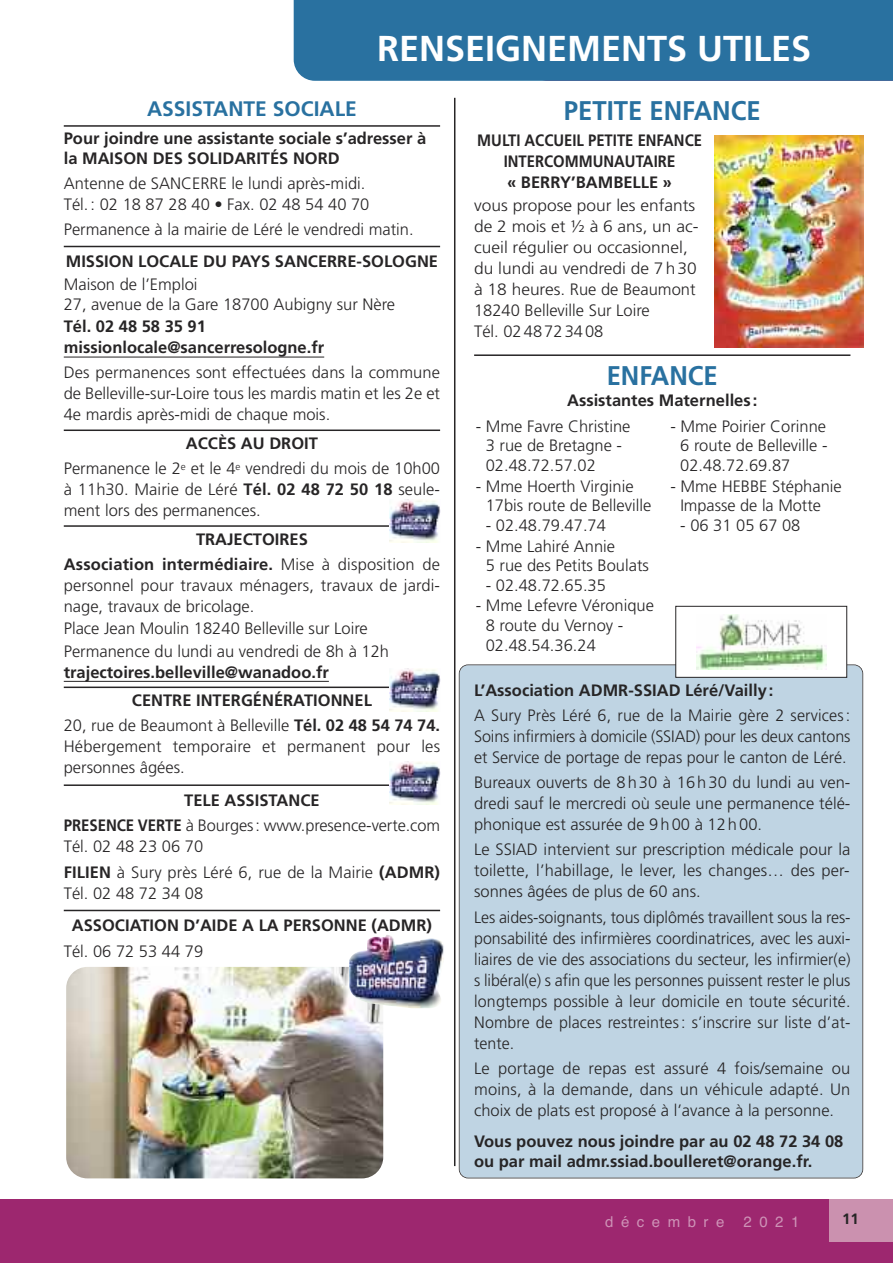
<style>
.page{position:relative;width:893px;height:1263px;background:#fff}
.page>*{position:absolute;margin:0;border:0;box-sizing:border-box;transform-origin:0 0}
.t1{font:700 36px "Frutiger";color:#fff}
.t2{font:700 27px "Frutiger";color:#2971a0;scale:.95 1}
.t3{font:700 21px "Frutiger";color:#2971a0}
.t4{font:300 16.5px/21px "Frutiger";color:#272526}
.t5{font:700 16.5px/19.5px "Frutiger";color:#272526}
.t6{font:300 16.5px/21px "Frutiger";color:#272526;scale:1.05 1}
.t7{font:700 16.5px/21px "Frutiger";color:#272526;text-align:center;scale:.9 1}
.t8{font:15px "Helvetica";letter-spacing:.5em;color:rgb(255 255 255/.5)}
.t9{font:700 15px "Frutiger";color:#272526}
.s1{font-weight:700}
.s2{font-weight:300}
</style>
<div class="page">
<div style="left:460px;top:665px;width:402px;height:513px;background:#bfd4e3;border-radius:9px"></div>
<div style="left:459px;top:664px;width:404px;height:514px;border:2px solid #272526;border-radius:9px"></div>
<div style="left:0;top:1199px;width:893px;height:64px;background:#9d276f"></div>
<div style="left:829px;top:1199px;width:64px;height:43px;background:#cb91af"></div>
<div style="left:294px;top:0;width:599px;height:81px;background:#2971a0"></div>
<hr style="left:64px;top:125px;width:376px;height:2px;background:#272526">
<hr style="left:64px;top:246px;width:376px;height:1px;background:#272526">
<hr style="left:64px;top:357px;width:260px;height:1px;background:#272526">
<hr style="left:64px;top:429px;width:376px;height:2px;background:#272526">
<hr style="left:64px;top:525px;width:376px;height:2px;background:#272526">
<hr style="left:64px;top:681px;width:265px;height:1px;background:#272526">
<hr style="left:64px;top:686px;width:376px;height:2px;background:#272526">
<hr style="left:64px;top:784px;width:376px;height:2px;background:#272526">
<hr style="left:64px;top:910px;width:376px;height:1px;background:#272526">
<hr style="left:474px;top:354px;width:376px;height:2px;background:#272526">
<hr style="left:454px;top:98px;width:1px;height:1068px;background:#272526">
<img style="left:389px;top:499px;width:51px;height:43px">
<img style="left:389px;top:668px;width:51px;height:43px">
<img style="left:389px;top:762px;width:51px;height:43px">
<img style="left:714px;top:136px;width:149px;height:211px">
<div style="left:676px;top:607px;width:170px;height:70px;background:#fff"></div>
<img style="left:696px;top:615px;width:130px;height:54px">
<div style="left:675px;top:606px;width:172px;height:72px;border:1px solid #272526"></div>
<img style="left:66px;top:967px;width:317px;height:211px;border-radius:21px">
<img style="left:349px;top:935px;width:95px;height:73px">
<h1 class="t1" style="left:377px;top:34px;width:436px">RENSEIGNEMENTS UTILES</h1>
<p class="t3" style="left:147px;top:100px;width:211px">ASSISTANTE SOCIALE</p>
<p class="t5" style="left:64px;top:130px;width:364px">Pour joindre une assistante sociale s’adresser à la MAISON DES SOLIDARITÉS NORD</p>
<p class="t4" style="left:64px;top:174px;width:307px">Antenne de SANCERRE le lundi après-midi.<br>Tél.: 02 18 87 28 40 • Fax. 02 48 54 40 70</p>
<p class="t4" style="left:64px;top:220px;width:351px">Permanence à la mairie de Léré le vendredi matin.</p>
<p class="t5" style="left:66px;top:252px;width:374px">MISSION LOCALE DU PAYS SANCERRE-SOLOGNE</p>
<p class="t4" style="left:64px;top:276px;width:333px;line-height:19.5px">Maison de l’Emploi<br>27, avenue de la Gare 18700 Aubigny sur Nère</p>
<p class="t5" style="left:64px;top:317px;width:262px;line-height:21px">Tél. 02 48 58 35 91 missionlocale@sancerresologne.fr</p>
<p class="t4" style="left:64px;top:363px;width:378px;text-align:justify">Des permanences sont effectuées dans la commune de Belleville-sur-Loire tous les mardis matin et les 2e et 4e mardis après-midi de chaque mois.</p>
<p class="t4" style="left:64px;top:432px;width:378px;line-height:25.2px;text-align:center"><span class="s1">ACCÈS AU DROIT<br></span>Permanence le 2<sup>e</sup> et le 4<sup>e</sup> vendredi du mois de 10h00</p>
<p class="t4" style="left:64px;top:480px;width:378px">à 11h30. Mairie de Léré <span class="s1">Tél. 02 48 72 50 18</span> seule&shy;ment lors des permanences.</p>
<p class="t5" style="left:64px;top:528px;width:378px;line-height:25.2px;text-align:center">TRAJECTOIRES<br>Association intermédiaire. <span class="s2">Mise à disposition de</span></p>
<p class="t4" style="left:64px;top:576px;width:378px;line-height:21.9px">personnel pour travaux ménagers, travaux de jardi&shy;nage, travaux de bricolage.<br>Place Jean Moulin 18240 Belleville sur Loire Permanence du lundi au vendredi de 8h à 12h</p>
<p class="t5" style="left:132px;top:659px;width:242px;line-height:28.5px;text-indent:-68px">trajectoires.belleville@wanadoo.fr<br>CENTRE INTERGÉNÉRATIONNEL</p>
<p class="t4" style="left:64px;top:716px;width:378px;text-align:justify">20, rue de Beaumont à Belleville <span class="s1">Tél. 02 48 54 74 74.<br></span>Hébergement temporaire et permanent pour les personnes âgées.</p>
<p class="t4" style="left:64px;top:789px;width:378px;line-height:25.2px;text-align:center"><span class="s1">TELE ASSISTANCE<br>PRESENCE VERTE</span> à Bourges: www.presence-verte.com</p>
<p class="t4" style="left:64px;top:835px;width:378px;line-height:25.2px">Tél. 02 48 23 06 70<br><span class="s1">FILIEN</span> à Sury près Léré 6, rue de la Mairie <span class="s1">(ADMR)</span></p>
<p class="t4" style="left:64px;top:883px;width:141px">Tél. 02 48 72 34 08</p>
<p class="t5" style="left:72px;top:917px;width:362px">ASSOCIATION D’AIDE A LA PERSONNE (ADMR)</p>
<p class="t4" style="left:64px;top:941px;width:141px">Tél. 06 72 53 44 79</p>
<h2 class="t2" style="left:564px;top:100px;width:209px">PETITE ENFANCE</h2>
<p class="t7" style="left:477px;top:131px;width:251px">MULTI ACCUEIL PETITE ENFANCE<br>INTERCOMMUNAUTAIRE<br>« BERRY’BAMBELLE »</p>
<p class="t6" style="left:474px;top:196px;width:215px">vous propose pour les enfants de 2 mois et ½ à 6 ans, un ac&shy;cueil régulier ou occasionnel, du lundi au vendredi de 7h30 à 18 heures. Rue de Beaumont<br>18240 Belleville Sur Loire<br>Tél. 0248723408</p>
<h2 class="t2" style="left:607px;top:365px;width:119px">ENFANCE</h2>
<p class="t5" style="left:567px;top:392px;width:192px">Assistantes Maternelles :</p>
<p class="t4" style="left:486px;top:417px;width:146px;line-height:19.5px;text-indent:-10px">- Mme Favre Christine<br>3 rue de Bretagne -<br>02.48.72.57.02</p>
<p class="t4" style="left:486px;top:477px;width:167px;line-height:19.5px;text-indent:-10px">- Mme Hoerth Virginie<br>17bis route de Belleville</p>
<p class="t4" style="left:486px;top:515px;width:122px">- 02.48.79.47.74</p>
<p class="t4" style="left:486px;top:537px;width:165px;line-height:19.5px;text-indent:-10px">- Mme Lahiré Annie<br>5 rue des Petits Boulats</p>
<p class="t4" style="left:486px;top:575px;width:122px">- 02.48.72.65.35</p>
<p class="t4" style="left:486px;top:597px;width:170px;line-height:19.5px;text-indent:-10px">- Mme Lefevre Véronique<br>8 route du Vernoy -<br>02.48.54.36.24</p>
<p class="t4" style="left:680px;top:417px;width:149px;line-height:19.5px;text-align:justify;text-indent:-10px">- Mme Poirier Corinne 6 route de Belleville - 02.48.72.69.87</p>
<p class="t4" style="left:680px;top:477px;width:163px;line-height:19.5px;text-indent:-10px">- Mme HEBBE Stéphanie<br>Impasse de la Motte</p>
<p class="t4" style="left:680px;top:515px;width:122px">- 06 31 05 67 08</p>
<p class="t5" style="left:474px;top:681px;width:301px">L’Association ADMR-SSIAD Léré/Vailly:</p>
<p class="t4" style="left:474px;top:706px;width:378px;text-align:justify">A Sury Près Léré 6, rue de la Mairie gère 2 services:<br>Soins infirmiers à domicile (SSIAD) pour les deux cantons et Service de portage de repas pour le canton de Léré.</p>
<p class="t4" style="left:474px;top:773px;width:378px;text-align:justify">Bureaux ouverts de 8h30 à 16h30 du lundi au ven&shy;dredi sauf le mercredi où seule une permanence télé&shy;phonique est assurée de 9h00 à 12h00.</p>
<p class="t4" style="left:474px;top:840px;width:378px;text-align:justify">Le SSIAD intervient sur prescription médicale pour la toilette, l’habillage, le lever, les changes… des per&shy;sonnes âgées de plus de 60 ans.</p>
<p class="t4" style="left:474px;top:907px;width:378px;text-align:justify">Les aides-soignants, tous diplômés travaillent sous la res&shy;ponsabilité des infirmières coordinatrices, avec les auxi&shy;liaires de vie des associations du secteur, les infirmier(e) s libéral(e) s afin que les personnes puissent rester le plus longtemps possible à leur domicile en toute sécurité.<br>Nombre de places restreintes: s’inscrire sur liste d’at&shy;tente.</p>
<p class="t4" style="left:474px;top:1059px;width:378px;text-align:justify">Le portage de repas est assuré 4 fois/semaine ou moins, à la demande, dans un véhicule adapté. Un choix de plats est proposé à l’avance à la personne.</p>
<p class="t5" style="left:474px;top:1133px;width:371px">Vous pouvez nous joindre par au 02 48 72 34 08 ou par mail admr.ssiad.boulleret@orange.fr.</p>
<p class="t8" style="left:605px;top:1213px;width:121px">décembre</p>
<p class="t8" style="left:744px;top:1213px;width:57px">2021</p>
<p class="t9" style="left:842px;top:1213px;width:18px">11</p>
</div>
